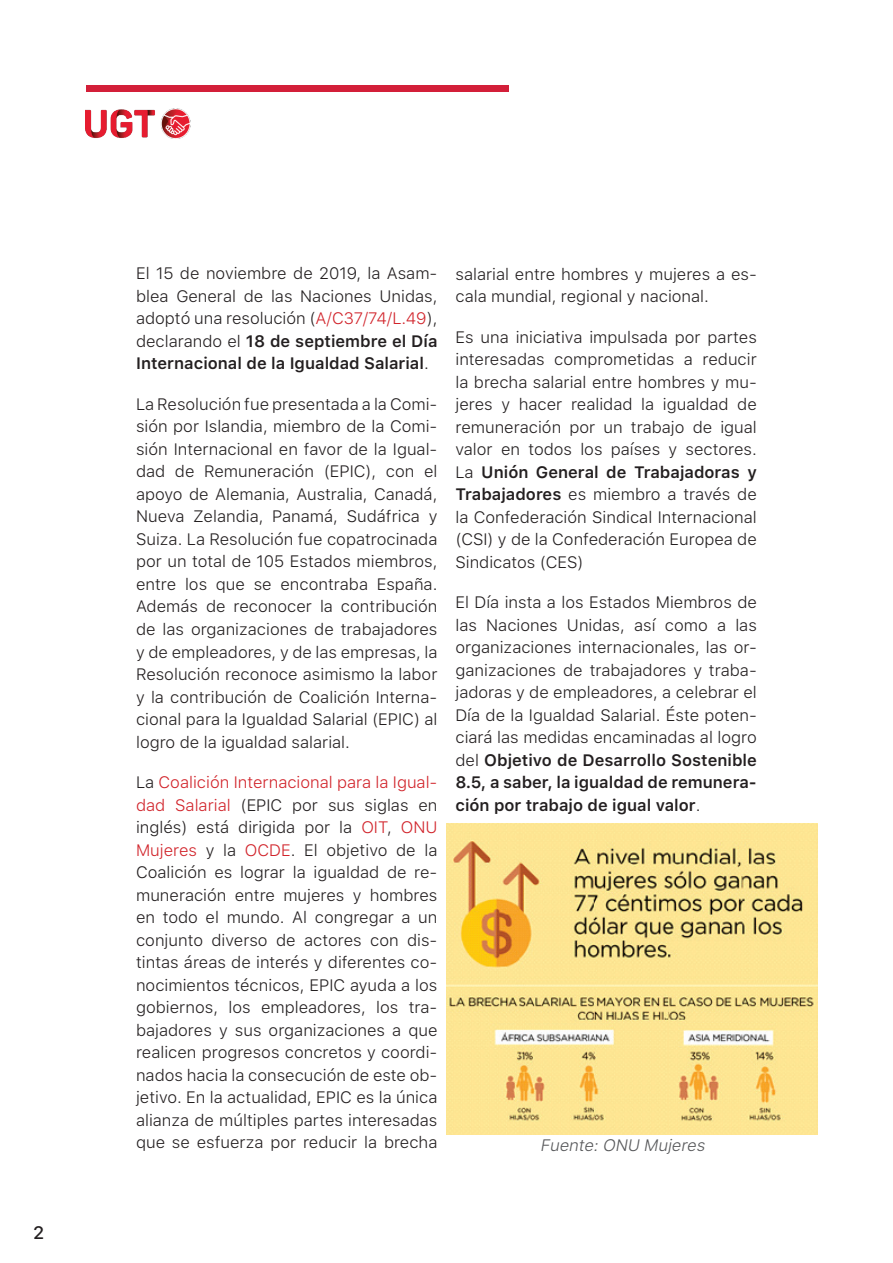
<style>
.page{position:relative;width:893px;height:1263px;background:#fff}
.page>*{position:absolute;margin:0;border:0;box-sizing:border-box;transform-origin:0 0}
.t1{font:500 18px "SF Pro Display";color:#231f20}
.t2{font:300 16.5px/22.5px "SF Pro Text";color:#231f20;text-align:justify}
.t3{font:italic 300 16.5px "SF Pro Text";color:#57585a}
.s1{color:#d1232a}
.s2{font-weight:600}
</style>
<div class="page">
<img style="left:85px;top:108px;width:105px;height:30px">
<div style="left:86px;top:86px;width:422px;height:6px;background:#d31f39"></div>
<img style="left:446px;top:824px;width:371px;height:310px">
<p class="t1" style="left:34px;top:1220px;width:12px">2</p>
<p class="t2" style="left:136px;top:263px;width:303px">El 15 de noviembre de 2019, la Asam&shy;blea General de las Naciones Unidas, adoptó una resolución (<span class="s1">A/C37/74/L.49</span>), declarando el <span class="s2">18 de septiembre el Día Internacional de la Igualdad Salarial</span>.</p>
<p class="t2" style="left:136px;top:393px;width:303px">La Resolución fue presentada a la Comi&shy;sión por Islandia, miembro de la Comi&shy;sión Internacional en favor de la Igual&shy;dad de Remuneración (EPIC), con el apoyo de Alemania, Australia, Canadá, Nueva Zelandia, Panamá, Sudáfrica y Suiza. La Resolución fue copatrocinada por un total de 105 Estados miembros, entre los que se encontraba España.<br>Además de reconocer la contribución de las organizaciones de trabajadores y de empleadores, y de las empresas, la Resolución reconoce asimismo la labor y la contribución de Coalición Interna&shy;cional para la Igualdad Salarial (EPIC) al logro de la igualdad salarial.</p>
<p class="t2" style="left:136px;top:771px;width:303px">La <span class="s1">Coalición Internacional para la Igual&shy;dad Salarial</span> (EPIC por sus siglas en inglés) está dirigida por la <span class="s1">OIT</span>, <span class="s1">ONU Mujeres</span> y la <span class="s1">OCDE</span>. El objetivo de la Coalición es lograr la igualdad de re&shy;muneración entre mujeres y hombres en todo el mundo. Al congregar a un conjunto diverso de actores con dis&shy;tintas áreas de interés y diferentes co&shy;nocimientos técnicos, EPIC ayuda a los gobiernos, los empleadores, los tra&shy;bajadores y sus organizaciones a que realicen progresos concretos y coordi&shy;nados hacia la consecución de este ob&shy;jetivo. En la actualidad, EPIC es la única alianza de múltiples partes interesadas que se esfuerza por reducir la brecha</p>
<p class="t2" style="left:455px;top:263px;width:303px">salarial entre hombres y mujeres a es&shy;cala mundial, regional y nacional.</p>
<p class="t2" style="left:455px;top:326px;width:303px">Es una iniciativa impulsada por partes interesadas comprometidas a reducir la brecha salarial entre hombres y mu&shy;jeres y hacer realidad la igualdad de remuneración por un trabajo de igual valor en todos los países y sectores.<br>La <span class="s2">Unión General de Trabajadoras y Trabajadores</span> es miembro a través de la Confederación Sindical Internacional (CSI) y de la Confederación Europea de Sindicatos (CES)</p>
<p class="t2" style="left:455px;top:592px;width:303px">El Día insta a los Estados Miembros de las Naciones Unidas, así como a las organizaciones internacionales, las or&shy;ganizaciones de trabajadores y traba&shy;jadoras y de empleadores, a celebrar el Día de la Igualdad Salarial. Éste poten&shy;ciará las medidas encaminadas al logro del <span class="s2">Objetivo de Desarrollo Sostenible 8.5, a saber, la igualdad de remunera&shy;ción por trabajo de igual valor</span>.</p>
<p class="t3" style="left:540px;top:1134px;width:170px">Fuente:ONU Mujeres</p>
</div>
